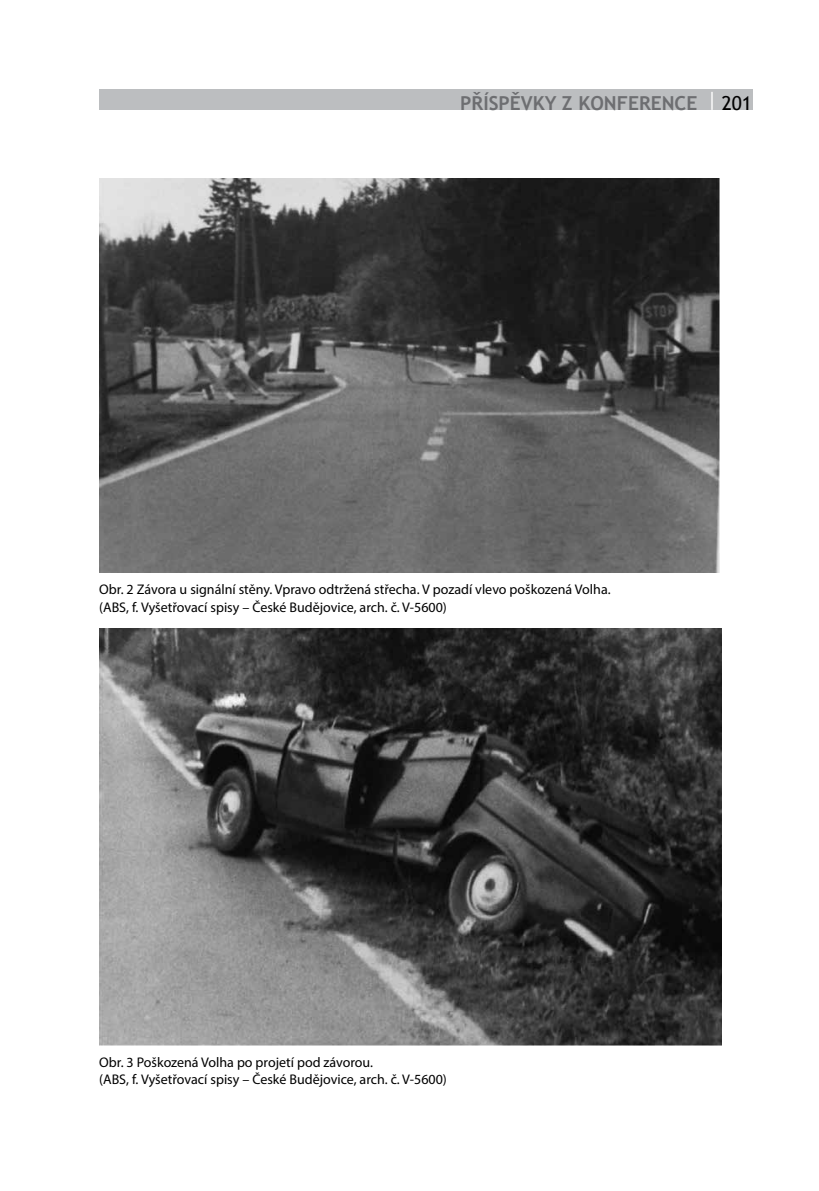
<style>
.page{position:relative;width:819px;height:1191px;background:#fff}
.page>*{position:absolute;margin:0;border:0;box-sizing:border-box;transform-origin:0 0}
.t1{font:700 19.25px "Trebuchet MS";color:#6d6e71}
.t2{font:19.25px "Trebuchet MS";color:#000}
.t3{font:14px/17.5px "Myriad Pro";color:#000}
</style>
<div class="page">
<div style="left:99px;top:89px;width:653px;height:21px;background:#bcbec0"></div>
<img style="left:99px;top:179px;width:620px;height:393px">
<img style="left:99px;top:629px;width:622px;height:416px">
<h1 class="t1" style="left:460px;top:91px;width:238px">PŘÍSPĚVKY Z KONFERENCE</h1>
<h1 class="t2" style="left:721px;top:91px;width:32px">201</h1>
<p class="t3" style="left:99px;top:580px;width:513px">Obr. 2 Závora u signální stěny. Vpravo odtržená střecha. V pozadí vlevo poškozená Volha. (ABS, f. Vyšetřovací spisy – České Budějovice, arch. č. V-5600)</p>
<p class="t3" style="left:99px;top:1053px;width:349px">Obr. 3 Poškozená Volha po projetí pod závorou.<br>(ABS, f. Vyšetřovací spisy – České Budějovice, arch. č. V-5600)</p>
</div>
